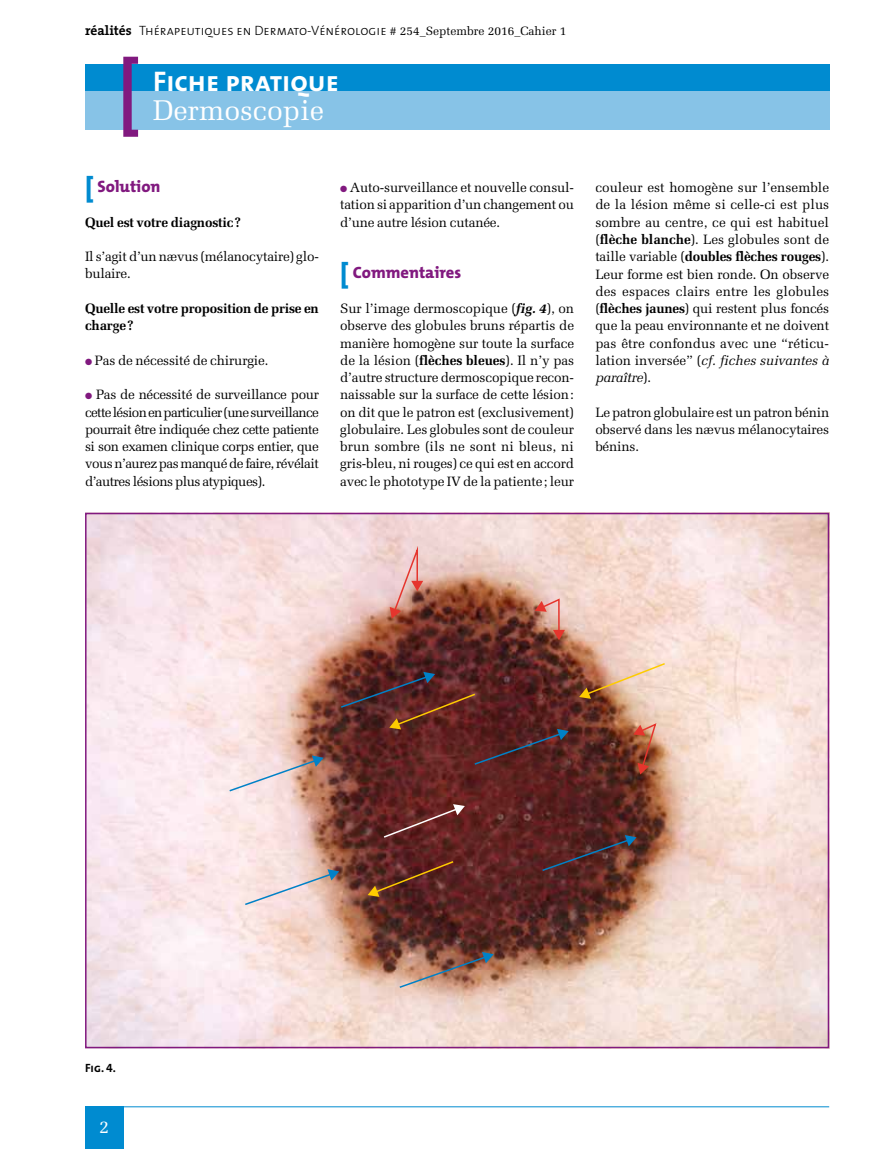
<style>
.page{position:relative;width:893px;height:1149px;background:#fff}
.page>*{position:absolute;margin:0;border:0;box-sizing:border-box;transform-origin:0 0}
.t1{font:28.5px "The Sans Bold Caps";color:#fff}
.t2{font:28.5px "Melior";color:#fff}
.t3{font:18px "Melior";color:#fff}
.t4{font:800 16.5px "The Mix";color:#81197f}
.t5{font:13.5px/17.2px "Melior";letter-spacing:-.015em;color:#000;text-align:justify}
.t6{font:13.5px "The Sans Light Caps";color:#000}
.t7{font:700 13.5px/17.2px "Melior";letter-spacing:-.015em;color:#000}
.t8{font:12px "The Sans Bold Caps";color:#000}
.s1{font-family:"The Serif";font-weight:700}
.s2{font-family:"Melior";font-size:12px}
.s3{font-size:27px;color:#008bd0}
.s4{color:#81197f}
.s5{font-weight:700;font-style:italic}
.s6{font-weight:700}
.s7{font-style:italic}
</style>
<div class="page">
<div style="left:85px;top:64px;width:744px;height:27px;background:#008bd0"></div>
<div style="left:85px;top:91px;width:744px;height:39px;background:#87c3e7"></div>
<svg style="left:123px;top:57px;width:15px;height:80px"></svg>
<div style="left:85px;top:1106px;width:38px;height:42px;background:#008bd0"></div>
<hr style="left:85px;top:1106px;width:744px;height:1px;background:#008bd0">
<img style="left:88px;top:515px;width:738px;height:529px">
<svg style="left:228px;top:755px;width:96px;height:37px;background:#dac2be"></svg>
<svg style="left:382px;top:803px;width:83px;height:35px;background:#6d2f2e"></svg>
<svg style="left:243px;top:868px;width:96px;height:38px;background:#e2cecb"></svg>
<svg style="left:541px;top:834px;width:96px;height:38px;background:#582e2d"></svg>
<svg style="left:398px;top:951px;width:96px;height:37px;background:#a97c6a"></svg>
<svg style="left:339px;top:671px;width:230px;height:94px;background:#5a2624"></svg>
<svg style="left:368px;top:859px;width:87px;height:37px;background:#632d22"></svg>
<svg style="left:579px;top:661px;width:88px;height:37px;background:#d6ac8f"></svg>
<svg style="left:390px;top:541px;width:33px;height:77px;background:#d7a19b"></svg>
<svg style="left:535px;top:597px;width:30px;height:43px"></svg>
<svg style="left:633px;top:721px;width:25px;height:53px"></svg>
<p class="t6" style="left:85px;top:20px;width:483px"><span class="s1">réalités</span> Thérapeutiques en Dermato-Vénérologie <span class="s2"># 254_Septembre 2016_Cahier 1</span></p>
<h1 class="t1" style="left:153px;top:58px;width:187px">Fiche pratique</h1>
<h1 class="t2" style="left:153px;top:93px;width:173px">Dermoscopie</h1>
<p class="t4" style="left:85px;top:173px;width:77px"><span class="s3">[</span> Solution</p>
<p class="t7" style="left:85px;top:213px;width:157px">Quel est votre diagnostic?</p>
<p class="t5" style="left:85px;top:248px;width:235px">Il s’agit d’un nævus (mélanocytaire) glo&shy;bulaire.</p>
<p class="t7" style="left:85px;top:299px;width:235px">Quelle est votre proposition de prise en charge?</p>
<p class="t5" style="left:85px;top:351px;width:185px"><span class="s4">●</span> Pas de nécessité de chirurgie.</p>
<p class="t5" style="left:85px;top:386px;width:236px"><span class="s4">●</span> Pas de nécessité de surveillance pour cette lésion en particulier (une surveillance pourrait être indiquée chez cette patiente si son examen clinique corps entier, que vous n’aurez pas manqué de faire, révélait d’autres lésions plus atypiques).</p>
<p class="t5" style="left:340px;top:179px;width:235px"><span class="s4">●</span> Auto-surveillance et nouvelle consul&shy;tation si apparition d’un changement ou d’une autre lésion cutanée.</p>
<p class="t4" style="left:340px;top:259px;width:123px"><span class="s3">[</span> Commentaires</p>
<p class="t5" style="left:340px;top:300px;width:236px">Sur l’image dermoscopique (<span class="s5">fig. 4</span>), on observe des globules bruns répartis de manière homogène sur toute la surface de la lésion (<span class="s6">flèches bleues</span>). Il n’y pas d’autre structure dermoscopique recon&shy;naissable sur la surface de cette lésion: on dit que le patron est (exclusivement) globulaire. Les globules sont de couleur brun sombre (ils ne sont ni bleus, ni gris-bleu, ni rouges) ce qui est en accord avec le phototype IV de la patiente; leur</p>
<p class="t5" style="left:595px;top:179px;width:235px">couleur est homogène sur l’ensemble de la lésion même si celle-ci est plus sombre au centre, ce qui est habituel (<span class="s6">flèche blanche</span>). Les globules sont de taille variable (<span class="s6">doubles flèches rouges</span>).<br>Leur forme est bien ronde. On observe des espaces clairs entre les globules (<span class="s6">flèches jaunes</span>) qui restent plus foncés que la peau environnante et ne doivent pas être confondus avec une “réticu&shy;lation inversée” (<span class="s7">cf. fiches suivantes à paraître</span>).</p>
<p class="t5" style="left:595px;top:403px;width:235px">Le patron globulaire est un patron bénin observé dans les nævus mélanocytaires bénins.</p>
<p class="t8" style="left:85px;top:1057px;width:32px">Fig. 4.</p>
<h2 class="t3" style="left:99px;top:1115px;width:12px">2</h2>
</div>
